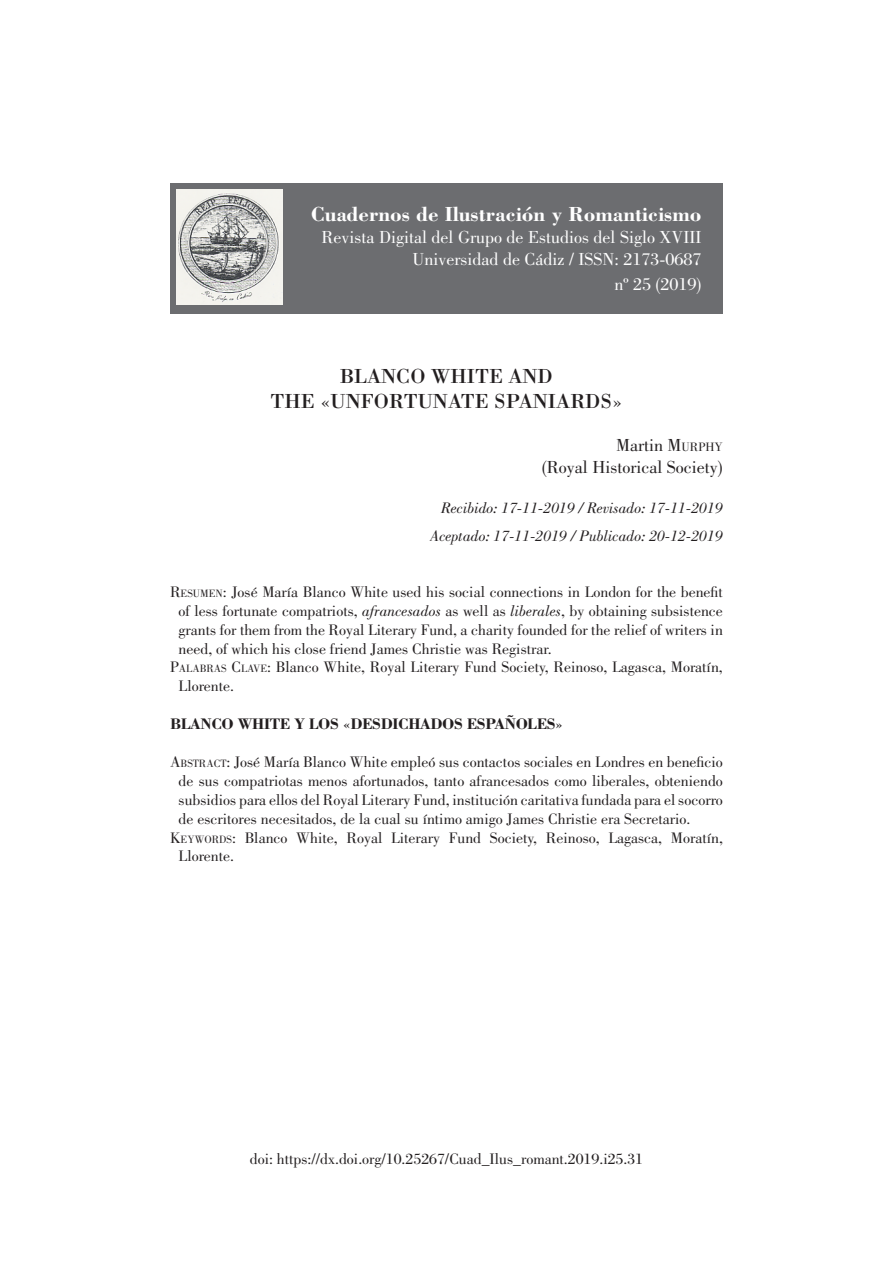
<style>
.page{position:relative;width:893px;height:1263px;background:#fff}
.page>*{position:absolute;margin:0;border:0;box-sizing:border-box;transform-origin:0 0}
.Título_portada{font:21px/25.2px "Bodoni Std";color:#231f20;text-align:center}
.t1{font:700 21px "Bodoni Std";color:#fff}
.t2{font:18px "Bodoni Std";color:#fff}
.Autor{font:18px "Bodoni Std";color:#231f20}
.Resumen{font:15.75px/18.9px "Bodoni Std";color:#231f20;text-align:justify}
.Autor-2{font:italic 15.75px "Bodoni Std";color:#231f20}
.Resumen-2{font:700 15.75px "Bodoni Std";letter-spacing:-.025em;color:#231f20}
.s1{font-style:inherit}
.s2{font-size:12.6px}
.s3{font-size:10.95px}
.s4{font-style:italic}
</style>
<div class="page">
<div style="left:170px;top:183px;width:553px;height:131px;background:#6c6d70"></div>
<img style="left:176px;top:189px;width:107px;height:115px">
<p class="t1" style="left:311px;top:201px;width:392px">Cuadernos de Ilustración y Romanticismo</p>
<p class="t2" style="left:322px;top:227px;width:381px">Revista Digital del Grupo de Estudios del Siglo XVIII</p>
<p class="t2" style="left:413px;top:249px;width:290px">Universidad de Cádiz / ISSN: <span class="s1">2173-0687</span></p>
<p class="t2" style="left:615px;top:274px;width:89px">nº <span class="s1">2</span>5 (<span class="s1">2019</span>)</p>
<p class="Título_portada" style="left:270px;top:363px;width:354px">BLANCO WHITE AND<br>THE «UNFORTUNATE SPANIARDS»</p>
<p class="Autor" style="left:616px;top:435px;width:108px">Martin <span class="s1">M</span><span class="s2">URPHY</span></p>
<p class="Autor" style="left:542px;top:457px;width:182px">(Royal Historical Society)</p>
<p class="Autor-2" style="left:441px;top:499px;width:283px">Recibido: <span class="s1">17</span>-<span class="s1">11</span>-<span class="s1">2019</span> / Revisado: 17-11-2019</p>
<p class="Autor-2" style="left:431px;top:527px;width:294px">Aceptado: <span class="s1">17</span>-<span class="s1">11</span>-<span class="s1">2019 /</span> Publicado: 20-12-2019</p>
<p class="Resumen" style="left:179px;top:582px;width:546px;text-indent:-9px"><span class="s1">R</span><span class="s3">ESUMEN</span><span class="s1">:</span> José María Blanco White used his social connections in London for the benefit of less fortunate compatriots, <span class="s4">afrancesados</span> as well as <span class="s4">liberales</span>, by obtaining subsistence grants for them from the Royal Literary Fund, a charity founded for the relief of writers in need, of which his close friend James Christie was Registrar.</p>
<p class="Resumen" style="left:179px;top:658px;width:546px;text-indent:-9px"><span class="s1">P</span><span class="s3">ALABRAS</span> <span class="s1">C</span><span class="s3">LAVE</span><span class="s1">:</span> Blanco White, Royal Literary Fund Society, Reinoso, Lagasca, Moratín,<br>Llorente.</p>
<p class="Resumen-2" style="left:170px;top:714px;width:394px">BLANCO WHITE Y LOS «DESDICHADOS ESPAÑOLES»</p>
<p class="Resumen" style="left:179px;top:752px;width:546px;text-indent:-9px"><span class="s1">A</span><span class="s3">BSTRACT</span><span class="s1">:</span> José María Blanco White empleó sus contactos sociales en Londres en beneficio de sus compatriotas menos afortunados, tanto afrancesados como liberales, obteniendo subsidios para ellos del Royal Literary Fund, institución caritativa fundada para el socorro de escritores necesitados, de la cual su íntimo amigo James Christie era Secretario.</p>
<p class="Resumen" style="left:179px;top:828px;width:546px;text-indent:-9px"><span class="s1">K</span><span class="s3">EYWORDS</span><span class="s1">:</span> Blanco White, Royal Literary Fund Society, Reinoso, Lagasca, Moratín,<br>Llorente.</p>
<p class="Resumen" style="left:250px;top:1149px;width:395px">doi: https://dx.doi.org/10.25267/Cuad_Ilus_romant.2019.i25.31</p>
</div>
